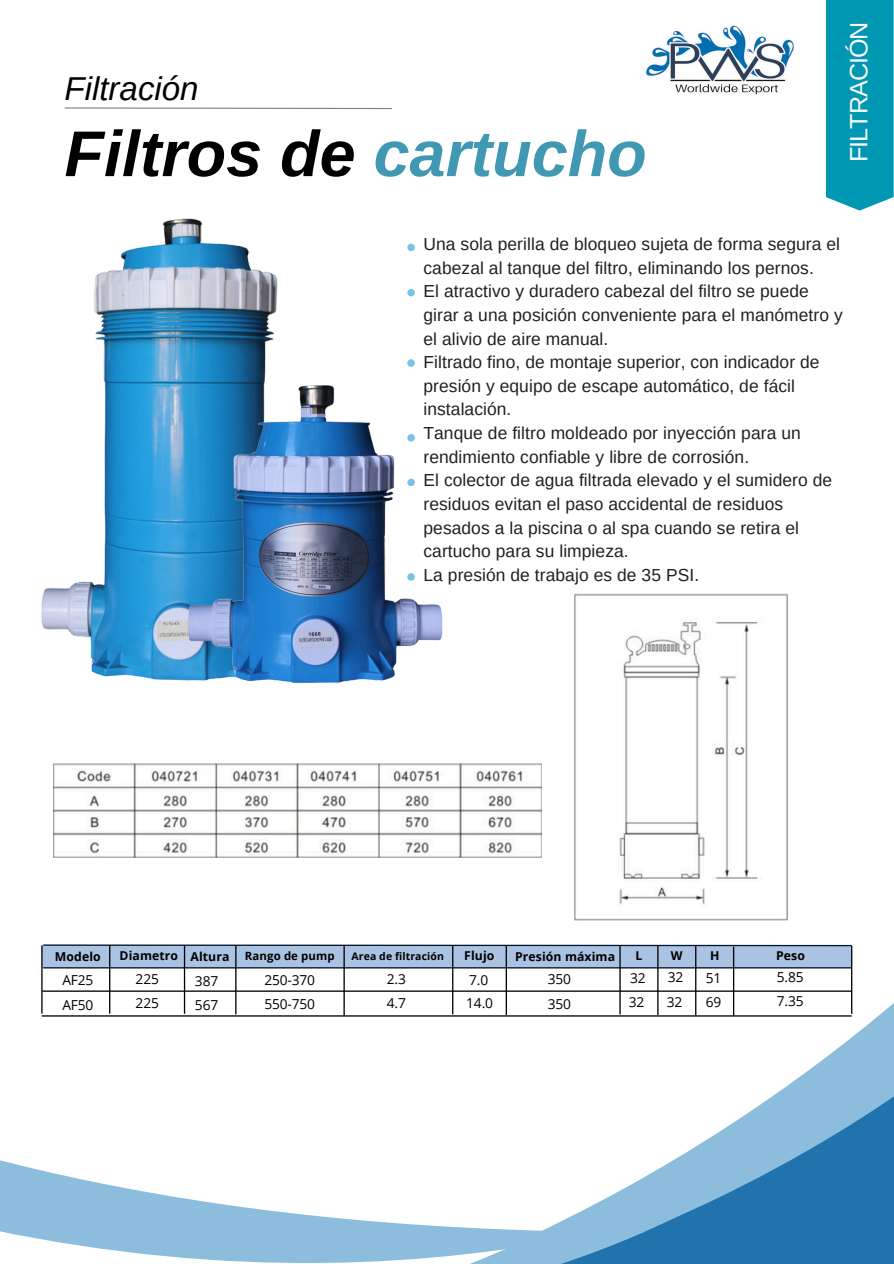
<style>
.page{position:relative;width:894px;height:1264px;background:#fff}
.page>*{position:absolute;margin:0;border:0;box-sizing:border-box;transform-origin:0 0}
.t1{font:italic 700 64.65px "Arimo";color:#000}
.t2{font:italic 33px "Arimo";color:#000}
.t3{font:25.05px "Arimo";letter-spacing:-.04em;color:#fbfbfc}
.t4{font:17.4px/23.7px "Arimo";letter-spacing:.005em;color:#231f20}
.t5{font:13.8px "Open Sans";letter-spacing:-.01em;color:#000}
.t6{font:700 12.15px "Open Sans";letter-spacing:.01em;color:#000}
.t7{font:700 11.4px "Open Sans";letter-spacing:.01em;color:#000}
.t8{font:700 10.5px "Open Sans";letter-spacing:.01em;color:#000}
.s1{color:#4198b2}
</style>
<div class="page">
<div style="left:826px;top:0;width:67px;height:210px;background:#0097b2"></div>
<img style="left:646px;top:25px;width:148px;height:70px">
<svg style="left:64px;top:107px;width:328px;height:2px"></svg>
<svg style="left:53px;top:857px;width:168px;height:404px"></svg>
<svg style="left:231px;top:803px;width:662px;height:460px"></svg>
<svg style="left:310px;top:1152px;width:583px;height:111px"></svg>
<svg style="left:0;top:968px;width:119px;height:293px"></svg>
<img style="left:574px;top:593px;width:214px;height:327px">
<img style="left:53px;top:763px;width:488px;height:94px">
<hr style="left:43px;top:944px;width:808px;height:2px;background:#000">
<hr style="left:43px;top:967px;width:808px;height:1px;background:#000">
<div style="left:42px;top:945px;width:809px;height:22px;background:#abc3e3"></div>
<hr style="left:109px;top:945px;width:1px;height:68px;background:#000">
<hr style="left:343px;top:945px;width:2px;height:70px;background:#000">
<hr style="left:235px;top:945px;width:1px;height:69px;background:#000">
<hr style="left:452px;top:945px;width:1px;height:69px;background:#000">
<hr style="left:184px;top:945px;width:1px;height:68px;background:#000">
<hr style="left:41px;top:945px;width:2px;height:68px;background:#000">
<hr style="left:850px;top:946px;width:2px;height:67px;background:#000">
<hr style="left:42px;top:990px;width:809px;height:1px;background:#000">
<hr style="left:42px;top:1015px;width:809px;height:1px;background:#000">
<hr style="left:505px;top:945px;width:2px;height:69px;background:#000">
<hr style="left:619px;top:945px;width:1px;height:69px;background:#000">
<hr style="left:657px;top:945px;width:1px;height:69px;background:#000">
<hr style="left:695px;top:946px;width:1px;height:69px;background:#000">
<hr style="left:732px;top:946px;width:2px;height:69px;background:#000">
<img style="left:41px;top:218px;width:374px;height:455px">
<img style="left:95px;top:316px;width:348px;height:367px">
<h3 class="t2" style="left:64px;top:70px;width:136px">Filtración</h3>
<p class="t1" style="left:64px;top:118px;width:583px">Filtros de <span class="s1">cartucho</span></p>
<h6 class="t3" style="left:844px;top:162px;width:142px;rotate:-90deg">FILTRACIÓN</h6>
<p class="t4" style="left:423px;top:232px;width:421px">Una sola perilla de bloqueo sujeta de forma segura el cabezal al tanque del filtro, eliminando los pernos.<br>El atractivo y duradero cabezal del filtro se puede girar a una posición conveniente para el manómetro y el alivio de aire manual.<br>Filtrado fino, de montaje superior, con indicador de presión y equipo de escape automático, de fácil instalación.<br>Tanque de filtro moldeado por inyección para un rendimiento confiable y libre de corrosión.<br>El colector de agua filtrada elevado y el sumidero de residuos evitan el paso accidental de residuos pesados a la piscina o al spa cuando se retira el cartucho para su limpieza.<br>La presión de trabajo es de 35 PSI.</p>
<p class="t6" style="left:55px;top:948px;width:47px">Modelo</p>
<p class="t5" style="left:62px;top:969px;width:33px">AF25</p>
<h2 class="t5" style="left:62px;top:995px;width:33px">AF50</h2>
<h4 class="t6" style="left:120px;top:947px;width:60px">Diametro</h4>
<h1 class="t5" style="left:136px;top:969px;width:25px">225</h1>
<p class="t5" style="left:136px;top:993px;width:25px">225</p>
<p class="t6" style="left:464px;top:947px;width:32px">Flujo</p>
<p class="t6" style="left:515px;top:947px;width:101px">Presión máxima</p>
<p class="t6" style="left:635px;top:947px;width:8px">L</p>
<p class="t5" style="left:629px;top:967px;width:17px">32</p>
<p class="t5" style="left:776px;top:967px;width:28px">5.85</p>
<p class="t5" style="left:776px;top:991px;width:28px">7.35</p>
<p class="t7" style="left:245px;top:947px;width:91px">Rango de pump</p>
<p class="t6" style="left:670px;top:947px;width:13px">W</p>
<p class="t6" style="left:709px;top:947px;width:11px">H</p>
<p class="t6" style="left:190px;top:947px;width:40px">Altura</p>
<p class="t5" style="left:195px;top:994px;width:25px">567</p>
<p class="t5" style="left:264px;top:993px;width:52px">550-750</p>
<p class="t5" style="left:547px;top:994px;width:25px">350</p>
<p class="t6" style="left:775px;top:947px;width:30px">Peso</p>
<p class="t8" style="left:351px;top:948px;width:94px">Area de filtración</p>
<p class="t5" style="left:667px;top:967px;width:17px">32</p>
<p class="t5" style="left:666px;top:991px;width:17px">32</p>
<p class="t5" style="left:705px;top:968px;width:17px">51</p>
<p class="t5" style="left:705px;top:992px;width:17px">69</p>
<p class="t5" style="left:387px;top:969px;width:21px">2.3</p>
<p class="t5" style="left:387px;top:993px;width:21px">4.7</p>
<p class="t5" style="left:547px;top:969px;width:25px">350</p>
<p class="t5" style="left:195px;top:970px;width:25px">387</p>
<p class="t5" style="left:264px;top:969px;width:52px">250-370</p>
<p class="t5" style="left:469px;top:969px;width:21px">7.0</p>
<p class="t5" style="left:466px;top:993px;width:28px">14.0</p>
<p class="t5" style="left:628px;top:991px;width:17px">32</p>
</div>
